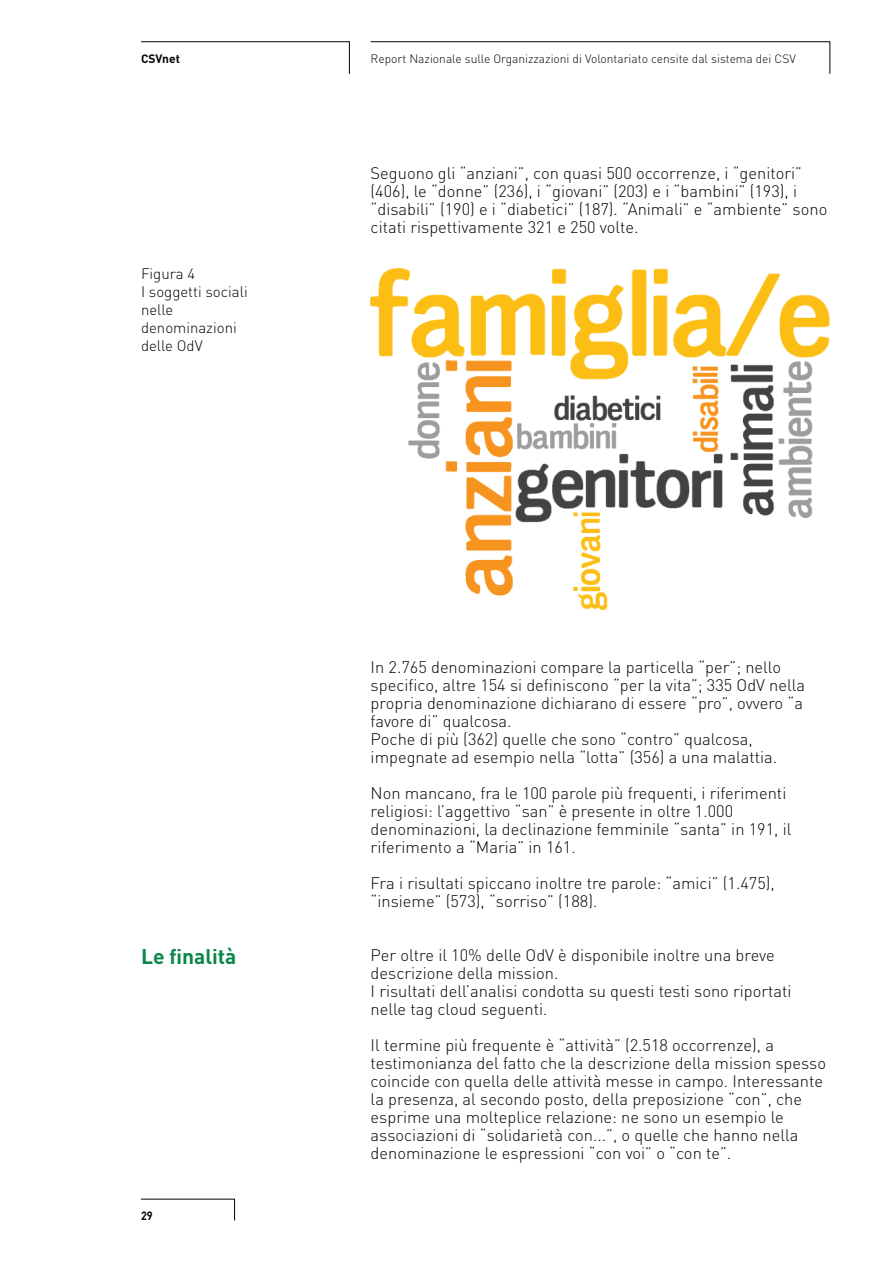
<style>
.page{position:relative;width:893px;height:1263px;background:#fff}
.page>*{position:absolute;margin:0;border:0;box-sizing:border-box;transform-origin:0 0}
.t1{font:700 21px "DIN Pro";color:#0a874a}
.t2{font:300 16.5px/18px "DIN Pro";color:#040503}
.t3{font:300 15px/18px "DIN Pro";color:#040503}
.t4{font:300 12px "DIN Pro";color:#040503}
.t5{font:700 12px "DIN Pro";color:#040503}
.t6{font:700 12px "DIN Pro";color:#040503;scale:.9 1}
</style>
<div class="page">
<img style="left:371px;top:268px;width:459px;height:341px">
<svg style="left:141px;top:41px;width:209px;height:33px"></svg>
<svg style="left:370px;top:41px;width:461px;height:33px"></svg>
<svg style="left:141px;top:1198px;width:94px;height:23px"></svg>
<p class="t5" style="left:141px;top:51px;width:40px">CSVnet</p>
<p class="t3" style="left:141px;top:264px;width:108px">Figura 4<br>I soggetti sociali nelle denominazioni delle OdV</p>
<p class="t1" style="left:141px;top:942px;width:97px">Le finalità</p>
<p class="t6" style="left:141px;top:1208px;width:15px">29</p>
<p class="t4" style="left:371px;top:51px;width:427px">Report Nazionale sulle Organizzazioni di Volontariato censite dal sistema dei CSV</p>
<p class="t2" style="left:371px;top:164px;width:458px">Seguono gli “anziani”, con quasi 500 occorrenze, i “genitori” (406), le “donne” (236), i “giovani” (203) e i “bambini” (193), i “disabili” (190) e i “diabetici” (187). “Animali” e “ambiente” sono citati rispettivamente 321 e 250 volte.</p>
<p class="t2" style="left:371px;top:657px;width:436px">In 2.765 denominazioni compare la particella “per”; nello specifico, altre 154 si definiscono “per la vita”; 335 OdV nella propria denominazione dichiarano di essere “pro”, ovvero “a favore di” qualcosa.<br>Poche di più (362) quelle che sono “contro” qualcosa, impegnate ad esempio nella “lotta” (356) a una malattia.</p>
<p class="t2" style="left:371px;top:783px;width:422px">Non mancano, fra le 100 parole più frequenti, i riferimenti religiosi: l’aggettivo “san” è presente in oltre 1.000 denominazioni, la declinazione femminile “santa” in 191, il riferimento a “Maria” in 161.</p>
<p class="t2" style="left:371px;top:873px;width:406px">Fra i risultati spiccano inoltre tre parole: “amici” (1.475), “insieme” (573), “sorriso” (188).</p>
<p class="t2" style="left:371px;top:945px;width:422px">Per oltre il 10% delle OdV è disponibile inoltre una breve descrizione della mission.<br>I risultati dell’analisi condotta su questi testi sono riportati nelle tag cloud seguenti.</p>
<p class="t2" style="left:371px;top:1035px;width:457px">Il termine più frequente è “attività” (2.518 occorrenze), a testimonianza del fatto che la descrizione della mission spesso coincide con quella delle attività messe in campo. Interessante la presenza, al secondo posto, della preposizione “con”, che esprime una molteplice relazione: ne sono un esempio le associazioni di “solidarietà con...”, o quelle che hanno nella denominazione le espressioni “con voi” o “con te”.</p>
</div>
